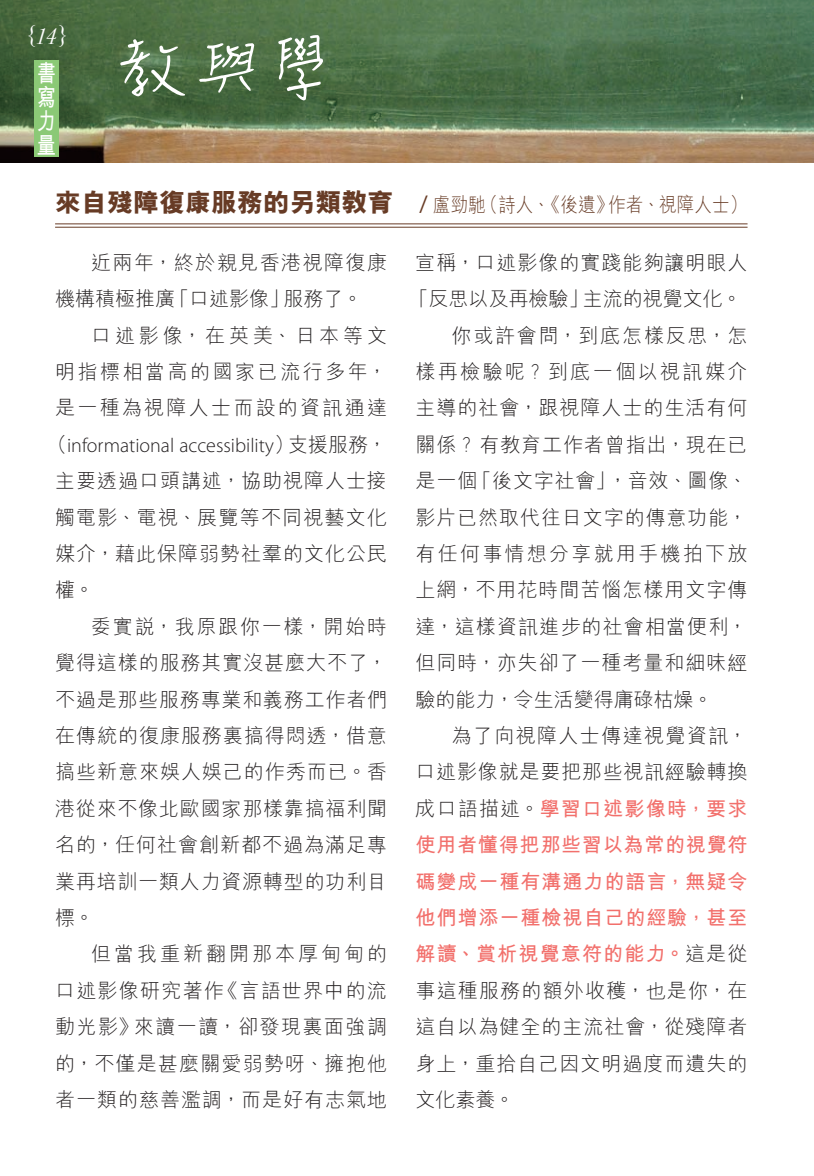
<style>
.page{position:relative;width:814px;height:1176px;background:#fff}
.page>*{position:absolute;margin:0;border:0;box-sizing:border-box;transform-origin:0 0}
.t1{font:700 24px/24px "M Hei HK";color:#fff;text-align:justify;scale:.8 1}
.t2{font:italic 24px "Baskerville";color:#fff}
.t3{font:300 20px/36.4px "M Hei HK";letter-spacing:.05em;color:#231f20;text-align:justify}
.t4{font:700 20px "M Hei HK";letter-spacing:.05em;color:#f2706c}
.t5{font:300 20px "M Hei HK";color:#673b25;scale:.88 1}
.t6{font:300 20px "Myriad Pro";color:#231f20}
.t7{font:300 20px "M Hei HK";color:#231f20}
.t8{font:300 20px/36.4px "M Hei HK";letter-spacing:.075em;color:#231f20}
.t9{font:300 20px "M Hei HK";letter-spacing:.12em;color:#231f20}
.t10{font:300 20px "M Hei HK";letter-spacing:.115em;color:#231f20}
.t11{font:300 20px "M Hei HK";letter-spacing:.09em;color:#231f20}
.t12{font:300 20px "M Hei HK";letter-spacing:.07em;color:#231f20}
.s1{font-weight:800;font-size:26px}
.s2{font-family:"Myriad Pro";font-weight:400;font-size:24px}
.s3{font-family:"M Hei HK"}
.s4{font-weight:300;color:#231f20}
</style>
<div class="page">
<img style="left:0;top:0;width:813px;height:163px">
<hr style="left:55px;top:224px;width:692px;height:1px;background:#673b25">
<hr style="left:55px;top:227px;width:692px;height:1px;background:#673b25">
<svg style="left:120px;top:35px;width:203px;height:65px;background:#6a8664"></svg>
<div style="left:34px;top:61px;width:25px;height:96px;background:#8bc976"></div>
<p class="t2" style="left:25px;top:21px;width:44px">{14}</p>
<p class="t1" style="left:37px;top:60px;width:24px">書寫力量</p>
<p class="t5" style="left:55px;top:190px;width:787px"><span class="s1">來自殘障復康服務的另類教育</span> <span class="s2">/</span> 盧勁馳（詩人、《後遺》作者、視障人士）</p>
<p class="t8" style="left:55px;top:243px;width:333px;text-indent:36px">近兩年，終於親見香港視障復康機構積極推廣「口述影像」服務了。</p>
<p class="t3" style="left:55px;top:316px;width:333px;text-indent:36px">口述影像，在英美、日本等文明指標相當高的國家已流行多年，是一種為視障人士而設的資訊通達</p>
<p class="t6" style="left:47px;top:433px;width:341px"><span class="s3">（</span>informational accessibility<span class="s3">）支援服務，</span></p>
<p class="t3" style="left:55px;top:462px;width:333px">主要透過口頭講述，協助視障人士接觸電影、電視、展覽等不同視藝文化媒介，藉此保障弱勢社羣的文化公民權。</p>
<p class="t3" style="left:55px;top:607px;width:333px;text-indent:36px">委實說，我原跟你一樣，開始時覺得這樣的服務其實沒甚麼大不了，不過是那些服務專業和義務工作者們在傳統的復康服務裏搞得悶透，借意搞些新意來娛人娛己的作秀而已。香港從來不像北歐國家那樣靠搞福利聞名的，任何社會創新都不過為滿足專業再培訓一類人力資源轉型的功利目標。</p>
<p class="t3" style="left:55px;top:935px;width:333px;text-indent:36px">但當我重新翻開那本厚甸甸的口述影像研究著作《言語世界中的流動光影》來讀一讀，卻發現裏面強調的，不僅是甚麼關愛弱勢呀、擁抱他者一類的慈善濫調，而是好有志氣地</p>
<p class="t3" style="left:415px;top:243px;width:333px">宣稱，口述影像的實踐能夠讓明眼人</p>
<p class="t7" style="left:408px;top:285px;width:335px">「反思以及再檢驗」主流的視覺文化。</p>
<p class="t11" style="left:451px;top:321px;width:297px">你或許會問，到底怎樣反思，怎</p>
<p class="t9" style="left:415px;top:358px;width:333px">樣再檢驗呢？到底一個以視訊媒介</p>
<p class="t3" style="left:415px;top:389px;width:333px">主導的社會，跟視障人士的生活有何</p>
<p class="t3" style="left:415px;top:425px;width:333px">關係？有教育工作者曾指出，現在已</p>
<p class="t3" style="left:415px;top:462px;width:333px">是一個「後文字社會」，音效、圖像、</p>
<p class="t3" style="left:415px;top:498px;width:333px">影片已然取代往日文字的傳意功能，</p>
<p class="t10" style="left:415px;top:540px;width:333px">有任何事情想分享就用手機拍下放</p>
<p class="t3" style="left:415px;top:571px;width:333px">上網，不用花時間苦惱怎樣用文字傳</p>
<p class="t3" style="left:415px;top:607px;width:333px">達，這樣資訊進步的社會相當便利，</p>
<p class="t3" style="left:415px;top:644px;width:333px">但同時，亦失卻了一種考量和細味經</p>
<p class="t7" style="left:415px;top:685px;width:298px">驗的能力，令生活變得庸碌枯燥。</p>
<p class="t12" style="left:451px;top:722px;width:297px">為了向視障人士傳達視覺資訊，</p>
<p class="t3" style="left:415px;top:753px;width:333px">口述影像就是要把那些視訊經驗轉換</p>
<p class="t4" style="left:415px;top:794px;width:333px"><span class="s4">成口語描述。</span>學習口述影像時，要求</p>
<p class="t4" style="left:415px;top:830px;width:333px">使用者懂得把那些習以為常的視覺符</p>
<p class="t4" style="left:415px;top:867px;width:333px">碼變成一種有溝通力的語言，無疑令</p>
<p class="t4" style="left:415px;top:903px;width:333px">他們增添一種檢視自己的經驗，甚至</p>
<p class="t4" style="left:415px;top:939px;width:333px">解讀、賞析視覺意符的能力。<span class="s4">這是從</span></p>
<p class="t3" style="left:415px;top:971px;width:333px">事這種服務的額外收穫，也是你，在</p>
<p class="t3" style="left:415px;top:1008px;width:333px">這自以為健全的主流社會，從殘障者</p>
<p class="t3" style="left:415px;top:1044px;width:333px">身上，重拾自己因文明過度而遺失的</p>
<p class="t3" style="left:415px;top:1081px;width:100px">文化素養。</p>
</div>
